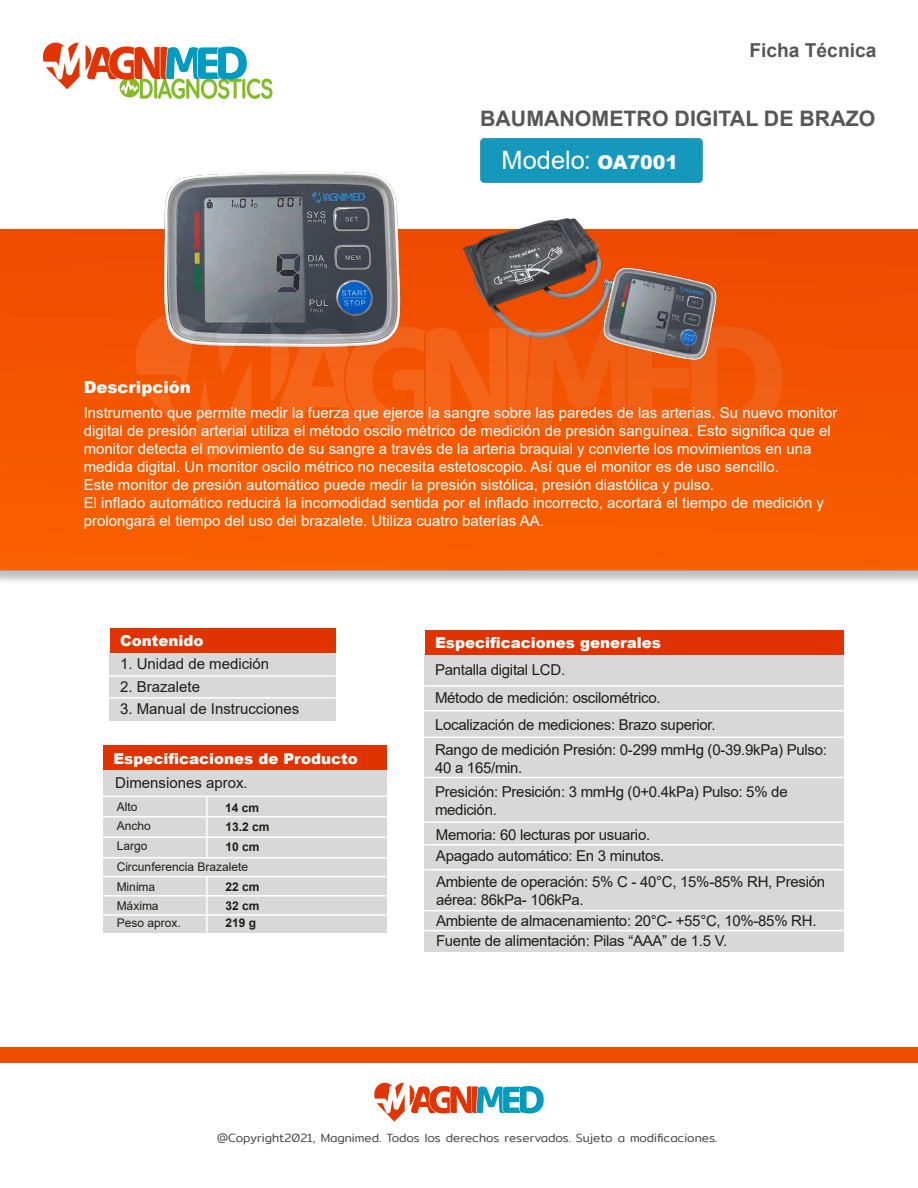
<style>
.page{position:relative;width:918px;height:1188px;background:#fff}
.page>*{position:absolute;margin:0;border:0;box-sizing:border-box;transform-origin:0 0}
.t1{font:25.35px "Arial";color:#fff}
.t2{font:700 21.3px "Arial";color:#575757}
.t3{font:700 19.2px "Arial";color:#575757}
.t4{font:900 16.5px "Arial";color:#fff}
.t5{font:15px/18px "Arial";color:#fff}
.t6{font:15px/26.4px "Arial";letter-spacing:-.02em;color:#1d1d1b}
.t7{font:15px "Arial";color:#1d1d1b}
.t8{font:900 15px "Arial";color:#fff}
.t9{font:300 12px "Mitr";color:#424343}
.t10{font:12px/19.8px "Arial";color:#1d1d1b}
.t11{font:700 12px/19.5px "Arial";color:#1d1d1b}
.s1{font-family:"Montserrat"}
.s2{font-weight:900;font-size:19.05px}
</style>
<div class="page">
<img style="left:0;top:229px;width:918px;height:353px">
<img style="left:444px;top:181px;width:291px;height:258px">
<div style="left:480px;top:138px;width:223px;height:45px;background:#1697bc;border-radius:4px"></div>
<svg style="left:374px;top:1083px;width:170px;height:38px"></svg>
<div style="left:0;top:1047px;width:918px;height:15px;background:#ee4e01"></div>
<div style="left:103px;top:796px;width:283px;height:137px;background:#d8d8d8"></div>
<div style="left:103px;top:769px;width:283px;height:28px;background:#d8d8d8"></div>
<hr style="left:206px;top:796px;width:2px;height:62px;background:#fff">
<hr style="left:206px;top:877px;width:2px;height:56px;background:#fff">
<hr style="left:103px;top:796px;width:283px;height:1px;background:#fff">
<hr style="left:103px;top:816px;width:283px;height:2px;background:#fff">
<hr style="left:103px;top:857px;width:283px;height:1px;background:#fff">
<hr style="left:103px;top:876px;width:283px;height:1px;background:#fff">
<hr style="left:103px;top:895px;width:283px;height:2px;background:#fff">
<hr style="left:103px;top:914px;width:283px;height:2px;background:#fff">
<hr style="left:103px;top:836px;width:283px;height:2px;background:#fff">
<div style="left:103px;top:746px;width:283px;height:24px;background:#e03301"></div>
<div style="left:110px;top:651px;width:226px;height:70px;background:#d8d8d8"></div>
<div style="left:110px;top:628px;width:226px;height:24px;background:#e03301"></div>
<hr style="left:109px;top:675px;width:227px;height:2px;background:#fff">
<hr style="left:109px;top:697px;width:227px;height:2px;background:#fff">
<div style="left:425px;top:653px;width:419px;height:299px;background:#d8d8d8"></div>
<hr style="left:425px;top:685px;width:419px;height:2px;background:#fff">
<hr style="left:425px;top:710px;width:419px;height:2px;background:#fff">
<hr style="left:425px;top:737px;width:419px;height:1px;background:#fff">
<hr style="left:425px;top:777px;width:419px;height:1px;background:#fff">
<hr style="left:425px;top:822px;width:419px;height:1px;background:#fff">
<hr style="left:425px;top:844px;width:419px;height:2px;background:#fff">
<hr style="left:425px;top:869px;width:419px;height:1px;background:#fff">
<hr style="left:425px;top:910px;width:419px;height:1px;background:#fff">
<hr style="left:425px;top:930px;width:419px;height:1px;background:#fff">
<div style="left:425px;top:630px;width:419px;height:24px;background:#e03301"></div>
<img style="left:118px;top:171px;width:316px;height:244px">
<svg style="left:136px;top:314px;width:117px;height:147px;background:#e4631e"></svg>
<svg style="left:271px;top:322px;width:511px;height:110px;background:#e4611d"></svg>
<svg style="left:42px;top:43px;width:38px;height:46px"></svg>
<svg style="left:86px;top:45px;width:187px;height:54px"></svg>
<p class="t3" style="left:749px;top:37px;width:129px">Ficha Técnica</p>
<p class="t4" style="left:84px;top:375px;width:109px">Descripción</p>
<h2 class="t2" style="left:480px;top:104px;width:397px">BAUMANOMETRO DIGITAL DE BRAZO</h2>
<h1 class="t1" style="left:502px;top:142px;width:178px">Modelo<span class="s1">:</span> <span class="s2">OA7001</span></h1>
<p class="t5" style="left:84px;top:403px;width:755px">Instrumento que permite medir la fuerza que ejerce la sangre sobre las paredes de las arterias. Su nuevo monitor digital de presión arterial utiliza el método oscilo métrico de medición de presión sanguínea. Esto significa que el monitor detecta el movimiento de su sangre a través de la arteria braquial y convierte los movimientos en una medida digital. Un monitor oscilo métrico no necesita estetoscopio. Así que el monitor es de uso sencillo.<br>Este monitor de presión automático puede medir la presión sistólica, presión diastólica y pulso.<br>El inflado automático reducirá la incomodidad sentida por el inflado incorrecto, acortará el tiempo de medición y prolongará el tiempo del uso del brazalete. Utiliza cuatro baterías AA.</p>
<p class="t8" style="left:120px;top:630px;width:85px">Contenido</p>
<p class="t7" style="left:120px;top:654px;width:151px">1. Unidad de medición</p>
<p class="t7" style="left:120px;top:676px;width:82px">2. Brazalete</p>
<p class="t7" style="left:120px;top:698px;width:181px">3. Manual de Instrucciones</p>
<p class="t8" style="left:113px;top:747px;width:246px">Especificaciones de Producto</p>
<p class="t7" style="left:115px;top:772px;width:134px">Dimensiones aprox.</p>
<p class="t10" style="left:117px;top:797px;width:36px">Alto<br>Ancho<br>Largo</p>
<p class="t11" style="left:225px;top:798px;width:46px">14 cm<br>13.2 cm<br>10 cm</p>
<p class="t10" style="left:117px;top:857px;width:133px">Circunferencia Brazalete</p>
<p class="t10" style="left:117px;top:877px;width:40px">Minima</p>
<p class="t11" style="left:225px;top:877px;width:36px">22 cm</p>
<p class="t11" style="left:225px;top:914px;width:32px">219 g</p>
<p class="t10" style="left:117px;top:895px;width:43px">Máxima</p>
<p class="t11" style="left:225px;top:896px;width:36px">32 cm</p>
<p class="t10" style="left:117px;top:913px;width:66px">Peso aprox.</p>
<p class="t8" style="left:435px;top:632px;width:228px">Especificaciones generales</p>
<p class="t6" style="left:435px;top:657px;width:393px">Pantalla digital LCD.<br>Método de medición: oscilométrico.<br>Localización de mediciones: Brazo superior.<br>Rango de medición Presión: 0-299 mmHg (0-39.9kPa) Pulso:</p>
<p class="t6" style="left:435px;top:755px;width:354px;line-height:24.6px">40 a 165/min.<br>Presición: Presición: 3 mmHg (0+0.4kPa) Pulso: 5% de</p>
<p class="t6" style="left:435px;top:797px;width:63px">medición.</p>
<p class="t6" style="left:436px;top:823px;width:230px;line-height:21.5px">Memoria: 60 lecturas por usuario.<br>Apagado automático: En 3 minutos.</p>
<p class="t6" style="left:436px;top:873px;width:391px;line-height:18px">Ambiente de operación: 5% C - 40°C, 15%-85% RH, Presión aérea: 86kPa- 106kPa.</p>
<p class="t6" style="left:436px;top:910px;width:382px;line-height:20.1px">Ambiente de almacenamiento: 20°C- +55°C, 10%-85% RH.<br>Fuente de alimentación: Pilas “AAA” de 1.5 V.</p>
<p class="t9" style="left:217px;top:1130px;width:502px">@Copyright2021, Magnimed. Todos los derechos reservados. Sujeto a modificaciones.</p>
</div>
